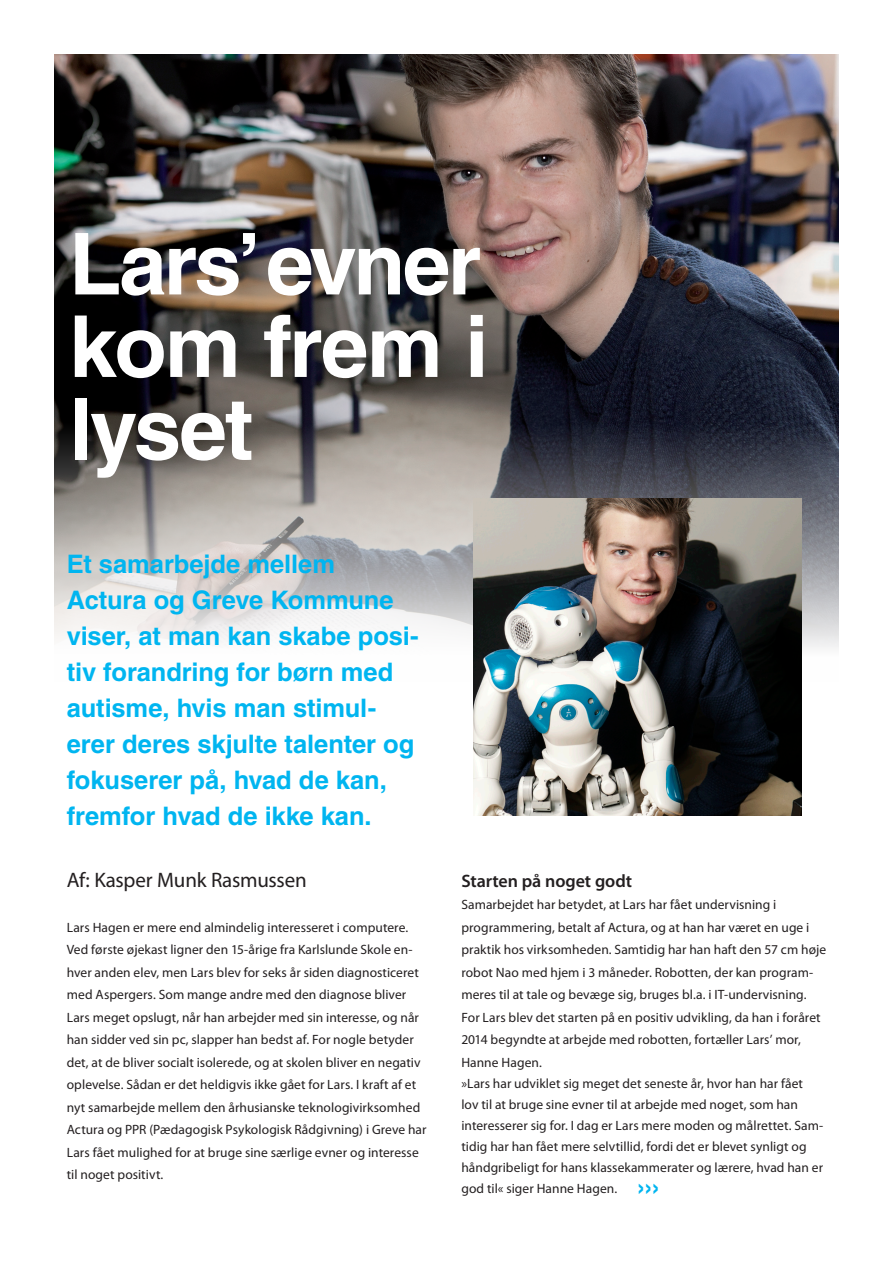
<style>
.page{position:relative;width:893px;height:1263px;background:#fff}
.page>*{position:absolute;margin:0;border:0;box-sizing:border-box;transform-origin:0 0}
.t1{font:700 85.5px/82.5px "Helvetica LT Std";letter-spacing:-.03em;color:#fff;text-align:justify}
.t2{font:700 25.5px/36px "Helvetica LT Std";letter-spacing:-.005em;color:#00b5f0}
.t3{font:21px "Myriad Pro";letter-spacing:-.01em;color:#231f20}
.t4{font:600 18px "Myriad Pro";letter-spacing:-.005em;color:#231f20}
.t5{font:13.5px/22.5px "Myriad Pro";letter-spacing:.005em;color:#231f20}
</style>
<div class="page">
<img style="left:54px;top:54px;width:785px;height:594px">
<img style="left:473px;top:498px;width:329px;height:317px">
<p class="t1" style="left:69px;top:222px;width:421px">Lars’evner kom frem i lyset</p>
<p class="t2" style="left:67px;top:546px;width:353px">Et samarbejde mellem<br>Actura og Greve Kommune viser, at man kan skabe posi&shy;tiv forandring for børn med autisme, hvis man stimul&shy;erer deres skjulte talenter og fokuserer på, hvad de kan, fremfor hvad de ikke kan.</p>
<p class="t3" style="left:67px;top:867px;width:242px">Af: Kasper Munk Rasmussen</p>
<p class="t5" style="left:67px;top:916px;width:361px">Lars Hagen er mere end almindelig interesseret i computere.<br>Ved første øjekast ligner den 15-årige fra Karlslunde Skole en&shy;hver anden elev, men Lars blev for seks år siden diagnosticeret med Aspergers. Som mange andre med den diagnose bliver Lars meget opslugt, når han arbejder med sin interesse, og når han sidder ved sin pc, slapper han bedst af. For nogle betyder det, at de bliver socialt isolerede, og at skolen bliver en negativ oplevelse. Sådan er det heldigvis ikke gået for Lars. I kraft af et nyt samarbejde mellem den århusianske teknologivirksomhed Actura og PPR (Pædagogisk Psykologisk Rådgivning) i Greve har Lars fået mulighed for at bruge sine særlige evner og interesse til noget positivt.</p>
<p class="t4" style="left:461px;top:869px;width:172px">Starten på noget godt</p>
<p class="t5" style="left:461px;top:893px;width:366px">Samarbejdet har betydet, at Lars har fået undervisning i programmering, betalt af Actura, og at han har været en uge i praktik hos virksomheden. Samtidig har han haft den 57 cm høje robot Nao med hjem i 3 måneder. Robotten, der kan program&shy;meres til at tale og bevæge sig, bruges bl.a. i IT-undervisning.<br>For Lars blev det starten på en positiv udvikling, da han i foråret 2014 begyndte at arbejde med robotten, fortæller Lars’ mor, Hanne Hagen.</p>
<p class="t5" style="left:461px;top:1072px;width:363px;line-height:21px">»Lars har udviklet sig meget det seneste år, hvor han har fået lov til at bruge sine evner til at arbejde med noget, som han interesserer sig for. I dag er Lars mere moden og målrettet. Sam&shy;tidig har han fået mere selvtillid, fordi det er blevet synligt og håndgribeligt for hans klassekammerater og lærere, hvad han er god til« siger Hanne Hagen.</p>
<p class="t2" style="left:637px;top:1168px;width:25px">›››</p>
</div>
